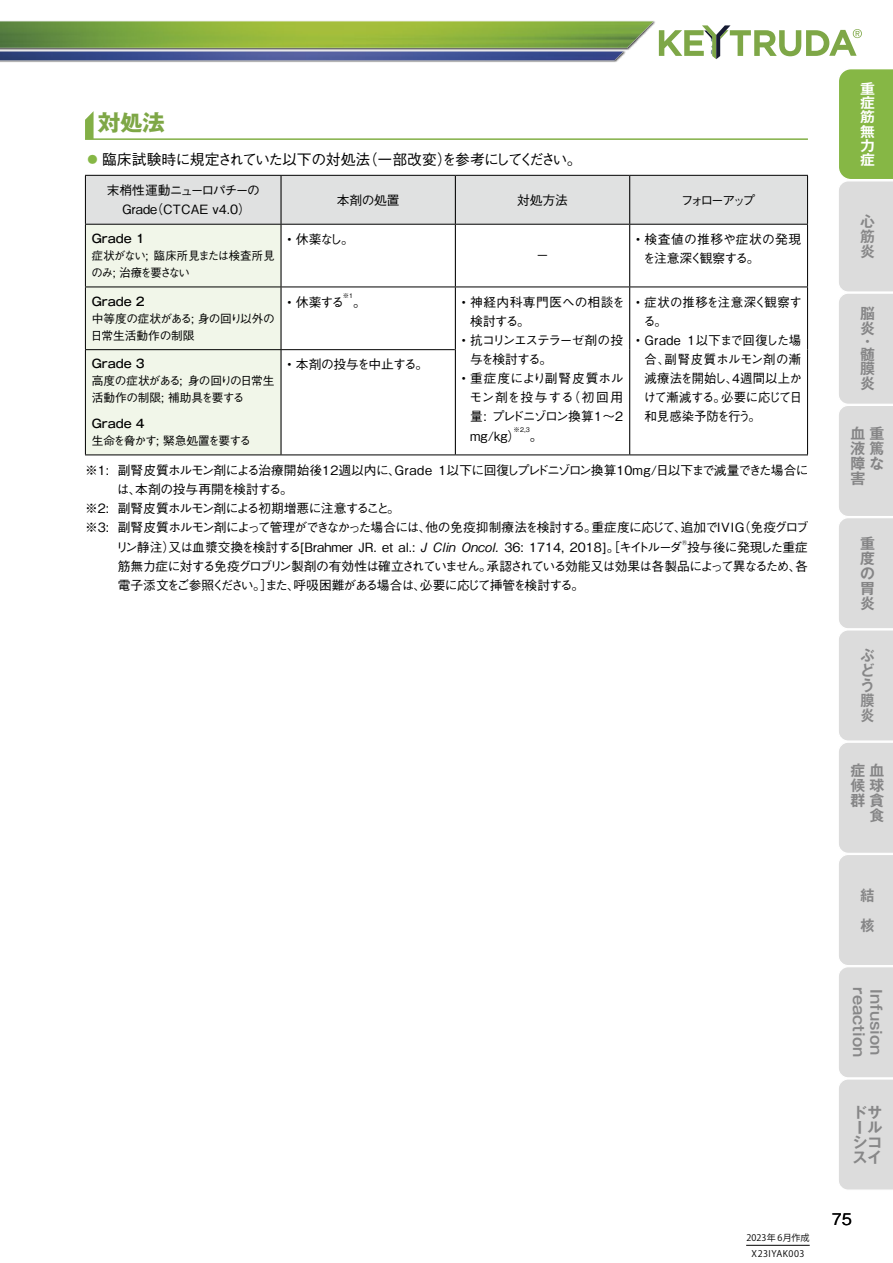
<style>
.page{position:relative;width:893px;height:1263px;background:#fff}
.page>*{position:absolute;margin:0;border:0;box-sizing:border-box;transform-origin:0 0}
.t1{font:700 22.35px "Gothic MB101 Pr 6";color:#7ea746}
.t2{font:500 15.9px "Gothic BBB Pr 6";color:#000}
.t3{font:500 14.85px "Gothic BBB Pr 6";letter-spacing:-.04em;color:#000}
.t4{font:700 14.85px/14.9px "Gothic MB101 Pr 6 De";color:#878788;text-align:justify}
.t5{font:700 14.85px/14.9px "Gothic MB101 Pr 6 De";color:#858586}
.t6{font:700 14.85px/14.9px "Gothic MB101 Pr 6 De";color:#878788;text-align:justify;scale:.94 1}
.t7{font:700 14.1px/14.1px "Gothic MB101 Pr 6 De";color:#fff;text-align:justify;scale:1.05 1}
.t8{font:500 12.75px/19.2px "Gothic BBB Pr 6";letter-spacing:-.035em;color:#000;text-align:justify}
.t9{font:500 12.75px/19.2px "Gothic BBB Pr 6";color:#000;text-align:center}
.t10{font:500 12.75px/19.2px "Gothic BBB Pr 6";letter-spacing:-.07em;color:#000}
.t11{font:500 12.75px "Gothic BBB Pr 6";letter-spacing:-.055em;color:#000}
.t12{font:500 12.75px/19.2px "Gothic BBB Pr 6";letter-spacing:.015em;color:#000}
.t13{font:500 12.75px "Gothic BBB Pr 6";letter-spacing:-.06em;color:#000}
.t14{font:500 12.75px/19.2px "Gothic BBB Pr 6";letter-spacing:-.1em;color:#000}
.t15{font:500 12.75px/19.2px "Gothic BBB Pr 6";letter-spacing:.02em;color:#000}
.t16{font:500 12.75px "Gothic BBB Pr 6";letter-spacing:-.195em;color:#000}
.t17{font:500 11.7px/17px "Gothic BBB Pr 6";letter-spacing:-.035em;color:#000}
.t18{font:500 11.7px/17px "Gothic BBB Pr 6";letter-spacing:-.075em;color:#000}
.t19{font:500 11.7px "Gothic MB101 Pr 6";color:#000}
.t20{font:500 11.7px "Gothic BBB Pr 6";letter-spacing:-.095em;color:#000}
.t21{font:9px/15.9px "Koz Go Pr 6 N";letter-spacing:.035em;color:#000;text-align:center}
.t22{font:500 6.45px "Gothic BBB Pr 6";color:#000}
.s1{color:#86b745}
</style>
<div class="page">
<svg style="left:0;top:21px;width:653px;height:41px;background:#92af5b"></svg>
<img style="left:0;top:52px;width:623px;height:8px">
<svg style="left:659px;top:25px;width:203px;height:34px"></svg>
<svg style="left:85px;top:111px;width:9px;height:27px"></svg>
<hr style="left:85px;top:138px;width:723px;height:2px;background:#82af46">
<div style="left:86px;top:176px;width:721px;height:48px;background:#e0e1e1"></div>
<div style="left:86px;top:225px;width:194px;height:229px;background:#f1f6e9"></div>
<hr style="left:280px;top:176px;width:2px;height:48px;background:#000">
<hr style="left:455px;top:176px;width:1px;height:48px;background:#000">
<hr style="left:629px;top:176px;width:1px;height:48px;background:#000">
<hr style="left:280px;top:225px;width:2px;height:62px;background:#000">
<hr style="left:455px;top:225px;width:1px;height:62px;background:#000">
<hr style="left:629px;top:225px;width:1px;height:62px;background:#000">
<hr style="left:280px;top:287px;width:2px;height:62px;background:#000">
<hr style="left:455px;top:287px;width:1px;height:63px;background:#000">
<hr style="left:629px;top:287px;width:1px;height:63px;background:#000">
<hr style="left:280px;top:350px;width:2px;height:104px;background:#000">
<hr style="left:455px;top:350px;width:1px;height:104px;background:#000">
<hr style="left:629px;top:350px;width:1px;height:104px;background:#000">
<hr style="left:85px;top:175px;width:196px;height:1px;background:#000">
<hr style="left:85px;top:176px;width:1px;height:48px;background:#000">
<hr style="left:281px;top:175px;width:174px;height:1px;background:#000">
<hr style="left:455px;top:175px;width:175px;height:1px;background:#000">
<hr style="left:630px;top:175px;width:178px;height:1px;background:#000">
<hr style="left:807px;top:176px;width:1px;height:48px;background:#000">
<hr style="left:85px;top:224px;width:196px;height:1px;background:#000">
<hr style="left:85px;top:225px;width:1px;height:62px;background:#000">
<hr style="left:281px;top:224px;width:174px;height:1px;background:#000">
<hr style="left:455px;top:224px;width:175px;height:1px;background:#000">
<hr style="left:630px;top:224px;width:178px;height:1px;background:#000">
<hr style="left:807px;top:225px;width:1px;height:62px;background:#000">
<hr style="left:85px;top:287px;width:196px;height:1px;background:#000">
<hr style="left:85px;top:287px;width:1px;height:62px;background:#000">
<hr style="left:281px;top:287px;width:174px;height:1px;background:#000">
<hr style="left:455px;top:287px;width:175px;height:1px;background:#000">
<hr style="left:630px;top:287px;width:178px;height:1px;background:#000">
<hr style="left:807px;top:287px;width:1px;height:63px;background:#000">
<hr style="left:85px;top:349px;width:196px;height:1px;background:#000">
<hr style="left:85px;top:350px;width:1px;height:104px;background:#000">
<hr style="left:281px;top:349px;width:174px;height:1px;background:#000">
<hr style="left:807px;top:350px;width:1px;height:104px;background:#000">
<hr style="left:85px;top:454px;width:196px;height:1px;background:#000">
<hr style="left:281px;top:454px;width:174px;height:1px;background:#000">
<hr style="left:455px;top:454px;width:175px;height:1px;background:#000">
<hr style="left:630px;top:454px;width:178px;height:1px;background:#000">
<svg style="left:839px;top:69px;width:54px;height:1121px;background:#d4d9ce"></svg>
<hr style="left:746px;top:1245px;width:64px;height:1px;background:#000">
<h1 class="t1" style="left:98px;top:104px;width:68px">対処法</h1>
<p class="t3" style="left:85px;top:147px;width:498px"><span class="s1">⿟</span> 臨床試験時に規定されていた以下の対処法（一部改変）を参考にしてください。</p>
<p class="t9" style="left:107px;top:180px;width:155px">末梢性運動ニューロパチーの<br>Grade（CTCAE v4.0）</p>
<p class="t8" style="left:337px;top:189px;width:65px">本剤の処置</p>
<p class="t8" style="left:517px;top:189px;width:53px">対処方法</p>
<p class="t16" style="left:681px;top:190px;width:76px">フォローアップ</p>
<p class="t19" style="left:92px;top:229px;width:54px">Grade 1</p>
<p class="t18" style="left:91px;top:246px;width:185px">症状がない; 臨床所見または検査所見のみ; 治療を要さない</p>
<p class="t8" style="left:287px;top:229px;width:68px">• 休薬なし。</p>
<p class="t12" style="left:643px;top:229px;width:160px;text-indent:-7px">• 検査値の推移や症状の発現を注意深く観察する。</p>
<p class="t8" style="left:536px;top:245px;width:14px">－</p>
<p class="t19" style="left:92px;top:292px;width:54px">Grade 2</p>
<p class="t17" style="left:91px;top:309px;width:186px">中等度の症状がある; 身の回り以外の日常生活動作の制限</p>
<p class="t19" style="left:92px;top:354px;width:54px">Grade 3</p>
<p class="t17" style="left:92px;top:372px;width:184px">高度の症状がある; 身の回りの日常生活動作の制限; 補助具を要する</p>
<p class="t19" style="left:92px;top:414px;width:54px">Grade 4</p>
<p class="t20" style="left:92px;top:431px;width:161px">生命を脅かす; 緊急処置を要する</p>
<p class="t22" style="left:343px;top:290px;width:12px">※1</p>
<p class="t8" style="left:287px;top:291px;width:58px">• 休薬する</p>
<p class="t8" style="left:353px;top:291px;width:14px">。</p>
<p class="t15" style="left:470px;top:291px;width:156px;text-indent:-9px">• 神経内科専門医への相談を検討する。</p>
<p class="t14" style="left:470px;top:330px;width:155px;text-indent:-9px">• 抗コリンエステラーゼ剤の投与を検討する。</p>
<p class="t8" style="left:469px;top:368px;width:156px;text-indent:-8px">• 重症度により副腎皮質ホルモン剤を投与する（初回用量: プレドニゾロン換算1～2 mg/kg）</p>
<p class="t8" style="left:287px;top:354px;width:142px">• 本剤の投与を中止する。</p>
<p class="t22" style="left:514px;top:424px;width:18px">※2,3</p>
<p class="t8" style="left:530px;top:425px;width:14px">。</p>
<p class="t12" style="left:643px;top:291px;width:160px;text-indent:-7px">• 症状の推移を注意深く観察する。</p>
<p class="t8" style="left:643px;top:330px;width:160px;text-indent:-7px">• Grade 1以下まで回復した場合、副腎皮質ホルモン剤の漸減療法を開始し、4週間以上かけて漸減する。必要に応じて日和見感染予防を行う。</p>
<p class="t8" style="left:85px;top:460px;width:725px">※1: 副腎皮質ホルモン剤による治療開始後12週以内に、Grade 1以下に回復しプレドニゾロン換算10mg/日以下まで減量できた場合に</p>
<p class="t8" style="left:117px;top:479px;width:178px">は、本剤の投与再開を検討する。</p>
<p class="t13" style="left:85px;top:498px;width:316px">※2: 副腎皮質ホルモン剤による初期増悪に注意すること。</p>
<p class="t11" style="left:85px;top:517px;width:725px">※3: 副腎皮質ホルモン剤によって管理ができなかった場合には、他の免疫抑制療法を検討する。重症度に応じて、追加でIVIG（免疫グロブ</p>
<p class="t9" style="left:116px;top:536px;width:694px">リン静注）又は血漿交換を検討する[Brahmer JR. et al.: J Clin Oncol. 36: 1714, 2018]。［キイトルーダ投与後に発現した重症</p>
<p class="t22" style="left:682px;top:538px;width:7px">®</p>
<p class="t10" style="left:118px;top:555px;width:692px">筋無力症に対する免疫グロブリン製剤の有効性は確立されていません。承認されている効能又は効果は各製品によって異なるため、各電子添文をご参照ください。］また、呼吸困難がある場合は、必要に応じて挿管を検討する。</p>
<p class="t7" style="left:860px;top:81px;width:15px">重症筋無力症</p>
<p class="t4" style="left:860px;top:213px;width:16px">心筋炎</p>
<p class="t5" style="left:860px;top:306px;width:16px">脳炎</p>
<p class="t5" style="left:860px;top:334px;width:16px;line-height:12.6px">・髄</p>
<p class="t5" style="left:860px;top:361px;width:16px">膜炎</p>
<p class="t5" style="left:850px;top:425px;width:35px;text-align:justify">血重液篤障な害</p>
<p class="t5" style="left:860px;top:535px;width:16px;text-align:justify">重度の胃炎</p>
<p class="t6" style="left:860px;top:648px;width:16px">ぶどう膜炎</p>
<p class="t5" style="left:850px;top:762px;width:35px;text-align:right">症血候球群貪食</p>
<p class="t21" style="left:746px;top:1230px;width:64px">2023年 6月作成<br>X23IYAK003</p>
<p class="t6" style="left:860px;top:880px;width:16px;line-height:29.7px">結核</p>
<p class="t4" style="left:867px;top:987px;width:71px;rotate:90deg">reaction</p>
<p class="t4" style="left:884px;top:989px;width:68px;rotate:90deg">Infusion</p>
<p class="t4" style="left:853px;top:1104px;width:31px">ドサールシコスイ</p>
<p class="t2" style="left:832px;top:1206px;width:22px">75</p>
</div>
